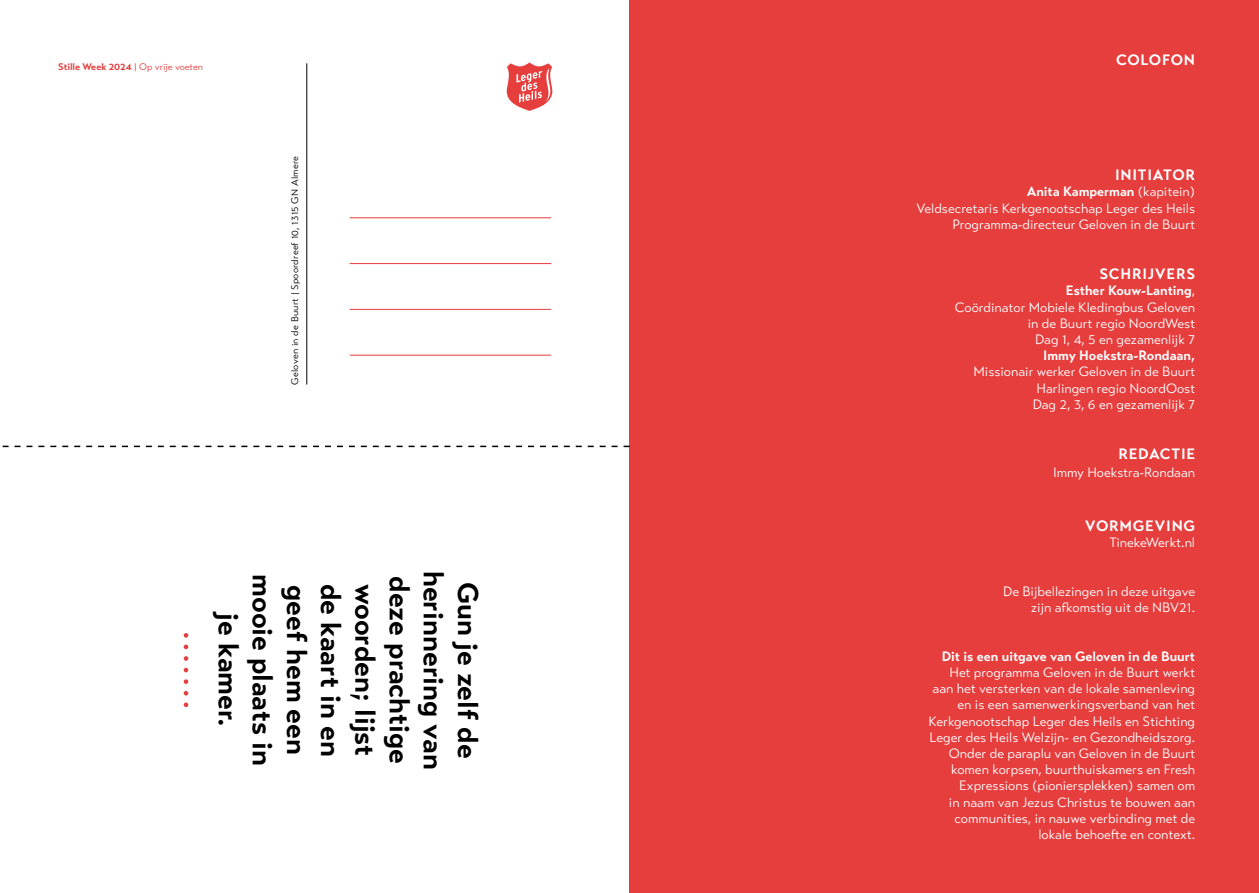
<style>
.page{position:relative;width:1259px;height:893px;background:#fff}
.page>*{position:absolute;margin:0;border:0;box-sizing:border-box;transform-origin:0 0}
.t1{font:700 28.5px "Transat Text";color:#000}
.t2{font:700 15px "Transat Text";letter-spacing:.05em;color:#fff}
.t3{font:13.5px/16.2px "Transat Text Standard";color:#fff;text-align:right}
.t4{font:700 13.5px "Transat Text";color:#fff}
.t5{font:9.6px "Transat Text Standard";letter-spacing:.02em;color:#000}
.t6{font:700 9.6px "Transat Text";color:#e63d3d}
.s1{font-family:"Transat Text Standard";font-weight:400}
</style>
<div class="page">
<div style="left:629px;top:0;width:630px;height:893px;background:#e63d3d"></div>
<hr style="left:306px;top:63px;width:1px;height:321px;background:#000">
<hr style="left:350px;top:217px;width:201px;height:1px;background:#e63d3d">
<hr style="left:350px;top:263px;width:201px;height:1px;background:#e63d3d">
<hr style="left:350px;top:309px;width:201px;height:1px;background:#e63d3d">
<hr style="left:350px;top:355px;width:201px;height:1px;background:#e63d3d">
<svg style="left:507px;top:62px;width:45px;height:49px"></svg>
<svg style="left:2px;top:446px;width:627px;height:1px"></svg>
<svg style="left:184px;top:633px;width:4px;height:74px"></svg>
<p class="t6" style="left:58px;top:61px;width:146px">Stille Week 2024 <span class="s1">| Op vrije voeten</span></p>
<p class="t5" style="left:289px;top:384px;width:230px;rotate:-90deg">Geloven in de Buurt | Spoordreef 10, 1315 GN Almere</p>
<h1 class="t1" style="left:246px;top:613px;width:115px;rotate:90deg">je kamer.</h1>
<h1 class="t1" style="left:280px;top:574px;width:194px;rotate:90deg">mooie plaats in</h1>
<h1 class="t1" style="left:314px;top:585px;width:172px;rotate:90deg">geef hem een</h1>
<h1 class="t1" style="left:348px;top:583px;width:175px;rotate:90deg">de kaart in en</h1>
<h1 class="t1" style="left:383px;top:584px;width:174px;rotate:90deg">woorden; lijst</h1>
<h1 class="t1" style="left:417px;top:576px;width:189px;rotate:90deg">deze prachtige</h1>
<h1 class="t1" style="left:451px;top:571px;width:200px;rotate:90deg">herinnering van</h1>
<h1 class="t1" style="left:485px;top:582px;width:178px;rotate:90deg">Gun je zelf de</h1>
<p class="t2" style="left:1116px;top:51px;width:80px">COLOFON</p>
<p class="t2" style="left:1115px;top:166px;width:82px">INITIATOR</p>
<p class="t4" style="left:1026px;top:183px;width:170px">Anita Kamperman <span class="s1">(kapitein)</span></p>
<p class="t3" style="left:916px;top:200px;width:280px">Veldsecretaris Kerkgenootschap Leger des Heils<br>Programma-directeur Geloven in de Buurt</p>
<p class="t2" style="left:1099px;top:265px;width:97px">SCHRIJVERS</p>
<p class="t4" style="left:1066px;top:282px;width:131px">Esther Kouw-Lanting<span class="s1">,</span></p>
<p class="t3" style="left:955px;top:299px;width:242px">Coördinator Mobiele Kledingbus Geloven in de Buurt regio NoordWest<br>Dag 1, 4, 5 en gezamenlijk 7</p>
<p class="t4" style="left:1043px;top:347px;width:153px">Immy Hoekstra-Rondaan,</p>
<p class="t3" style="left:1032px;top:364px;width:164px;text-align:justify;text-indent:-59px">Missionair werker Geloven in de Buurt Harlingen regio NoordOost Dag 2, 3, 6 en gezamenlijk 7</p>
<p class="t2" style="left:1118px;top:445px;width:78px">REDACTIE</p>
<p class="t3" style="left:1053px;top:464px;width:144px">Immy Hoekstra-Rondaan</p>
<p class="t2" style="left:1085px;top:517px;width:111px">VORMGEVING</p>
<p class="t3" style="left:1109px;top:535px;width:87px">TinekeWerkt.nl</p>
<p class="t3" style="left:1003px;top:583px;width:194px">De Bijbellezingen in deze uitgave zijn afkomstig uit de NBV21.</p>
<p class="t4" style="left:941px;top:648px;width:255px">Dit is een uitgave van Geloven in de Buurt</p>
<p class="t3" style="left:928px;top:664px;width:268px">Het programma Geloven in de Buurt werkt aan het versterken van de lokale samenleving en is een samenwerkingsverband van het Kerkgenootschap Leger des Heils en Stichting Leger des Heils Welzijn- en Gezondheidszorg.<br>Onder de paraplu van Geloven in de Buurt komen korpsen, buurthuiskamers en Fresh Expressions (pioniersplekken) samen om<br>in naam van Jezus Christus te bouwen aan communities, in nauwe verbinding met de lokale behoefte en context.</p>
</div>
